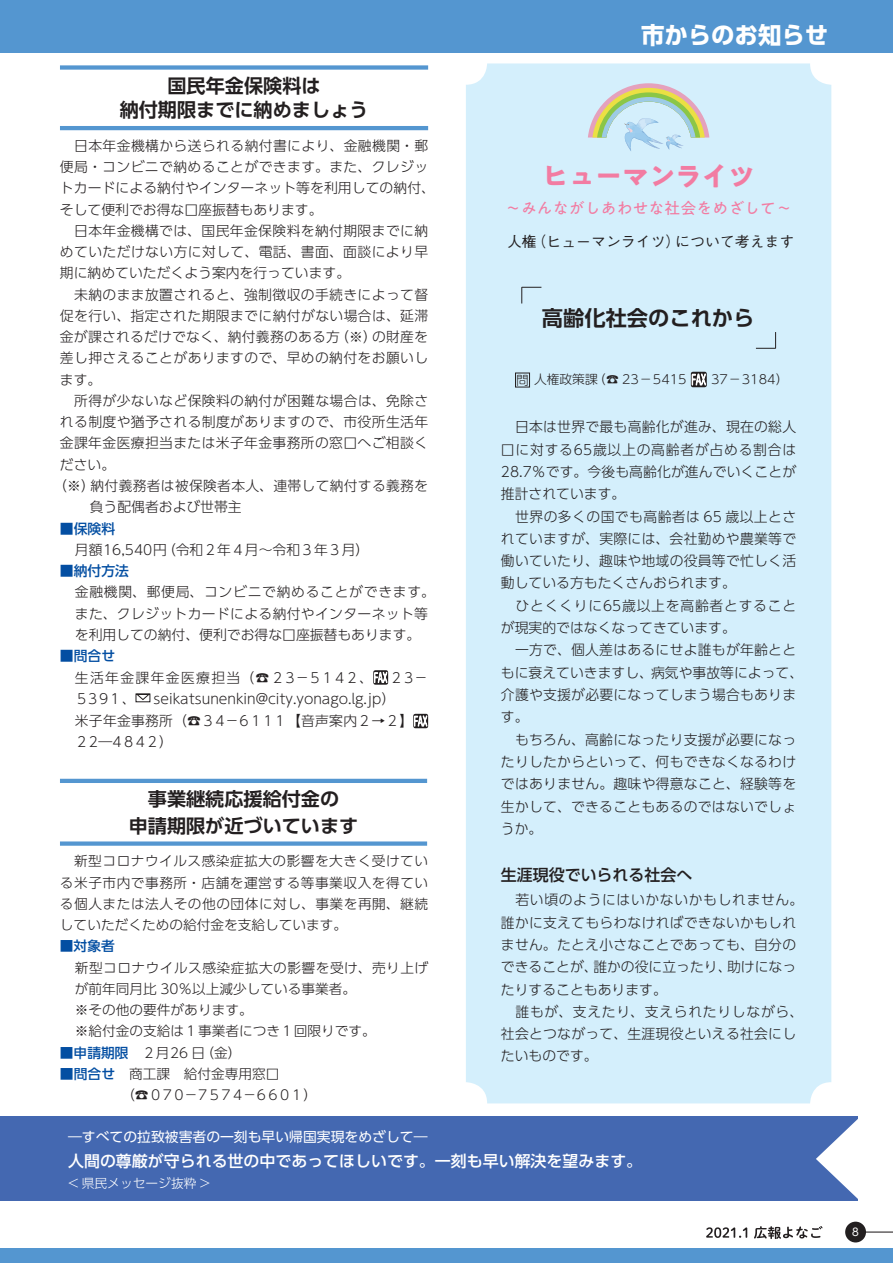
<style>
.page{position:relative;width:893px;height:1263px;background:#fff}
.page>*{position:absolute;margin:0;border:0;box-sizing:border-box;transform-origin:0 0}
.t1{font:26.25px "PA1 Gothic Std Bold 90 msp RKSJ H";color:#f27ca2}
.t2{font:23.4px "UD Shin Go Pro Bold 90 msp RKSJ H";color:#fff}
.t3{font:21px "UD Shin Go Pro De Bold 90 msp RKSJ H";color:#231f20}
.t4{font:19.2px/24.5px "UD Shin Go Pro De Bold 90 msp RKSJ H";color:#231f20;text-align:center}
.t5{font:18.75px/26.5px "UD Shin Go Pro De Bold 90 msp RKSJ H";color:#231f20;text-align:center}
.t6{font:16.05px "UD Shin Go Pro Medium 90 msp RKSJ H";color:#231f20}
.t7{font:15.75px "UD Shin Go Pro Medium 90 msp RKSJ H";color:#fff}
.t8{font:15.75px "PA1 Gothic Std Regular 90 msp RKSJ H";color:#f27ca2}
.t9{font:14.7px "Gothic BBB Pro Medium 90 msp RKSJ H";color:#231f20}
.t10{font:13.95px/22.4px "UD Shin Go Pro Light 90 msp RKSJ H";letter-spacing:.02em;color:#231f20}
.t11{font:13.8px/21.3px "UD Shin Go Pro Light 90 msp RKSJ H";letter-spacing:.025em;color:#231f20}
.t12{font:13.8px/21.3px "UD Shin Go Pro Light 90 msp RKSJ H";color:#231f20}
.t13{font:13.8px/22.6px "UD Shin M Go Pro Light 90 msp RKSJ H";color:#231f20}
.t14{font:13.8px/21.3px "UD Shin Go Pro Light 90 msp RKSJ H";letter-spacing:.1em;color:#231f20}
.t15{font:13.8px "UD Shin Go Pro Light 90 msp RKSJ H";letter-spacing:.005em;color:#231f20}
.t16{font:13.65px "UD Shin Go Pro Regular 90 msp RKSJ H";color:#fff}
.t17{font:13.5px/21.3px "UD Shin Go Pro Light 90 msp RKSJ H";color:#231f20;text-align:justify}
.t18{font:13.5px/21.3px "UD Shin Go Pro Light 90 msp RKSJ H";letter-spacing:-.075em;color:#231f20}
.t19{font:12.6px "UD Shin Go Pro Light 90 msp RKSJ H";color:#fff}
.t20{font:12.45px "UD Shin M Go Pro Light 90 msp RKSJ H";color:#231f20}
.t21{font:10.65px "UD Shin Go Pro Regular 90 msp RKSJ H";color:#fff}
.s1{font-family:"UD Shin Go Pro Medium 90 msp RKSJ H";color:#034ea2}
.s2{font-family:"UD Shin Go Pro Light 90 msp RKSJ H"}
</style>
<div class="page">
<div style="left:0;top:1249px;width:893px;height:14px;background:#5496d0"></div>
<div style="left:0;top:1116px;width:858px;height:84px;background:#4468b1"></div>
<svg style="left:816px;top:1119px;width:42px;height:82px"></svg>
<div style="left:0;top:0;width:893px;height:53px;background:#5496d0"></div>
<hr style="left:861px;top:1232px;width:32px;height:1px;background:#231f20">
<div style="left:845px;top:1222px;width:21px;height:20px;background:#231f20;border-radius:50%"></div>
<div style="left:466px;top:63px;width:365px;height:1040px;background:#d4effc;border-radius:21px"></div>
<svg style="left:588px;top:83px;width:121px;height:68px"></svg>
<div style="left:515px;top:373px;width:15px;height:14px;border:1px solid #231f20"></div>
<svg style="left:691px;top:372px;width:16px;height:15px"></svg>
<svg style="left:691px;top:371px;width:15px;height:17px"></svg>
<svg style="left:756px;top:332px;width:20px;height:17px"></svg>
<svg style="left:521px;top:287px;width:20px;height:17px"></svg>
<div style="left:60px;top:65px;width:368px;height:5px;background:#5496d0"></div>
<hr style="left:60px;top:126px;width:368px;height:4px;background:#5496d0">
<svg style="left:373px;top:670px;width:15px;height:15px"></svg>
<svg style="left:374px;top:670px;width:14px;height:15px"></svg>
<svg style="left:135px;top:694px;width:16px;height:8px"></svg>
<svg style="left:413px;top:714px;width:15px;height:14px"></svg>
<svg style="left:414px;top:713px;width:14px;height:16px"></svg>
<hr style="left:60px;top:779px;width:367px;height:4px;background:#5496d0">
<div style="left:60px;top:841px;width:367px;height:5px;background:#5496d0"></div>
<svg style="left:706px;top:1226px;width:116px;height:13px"></svg>
<p class="t4" style="left:120px;top:76px;width:250px">国民年金保険料は<br>納付期限までに納めましょう</p>
<p class="t11" style="left:60px;top:137px;width:370px">　日本年金機構から送られる納付書により、金融機関・郵</p>
<p class="t11" style="left:60px;top:158px;width:370px">便局・コンビニで納めることができます。また、クレジッ</p>
<p class="t15" style="left:60px;top:183px;width:377px">トカードによる納付やインターネット等を利用しての納付、</p>
<p class="t12" style="left:60px;top:201px;width:264px">そして便利でお得な口座振替もあります。</p>
<p class="t11" style="left:60px;top:222px;width:370px">　日本年金機構では、国民年金保険料を納付期限までに納</p>
<p class="t11" style="left:60px;top:243px;width:370px">めていただけない方に対して、電話、書面、面談により早</p>
<p class="t12" style="left:60px;top:264px;width:292px">期に納めていただくよう案内を行っています。</p>
<p class="t11" style="left:60px;top:286px;width:370px">　未納のまま放置されると、強制徴収の手続きによって督</p>
<p class="t11" style="left:60px;top:307px;width:370px">促を行い、指定された期限までに納付がない場合は、延滞</p>
<p class="t11" style="left:60px;top:328px;width:370px">金が課されるだけでなく、納付義務のある方（※）の財産を</p>
<p class="t11" style="left:60px;top:350px;width:370px">差し押さえることがありますので、早めの納付をお願いし</p>
<p class="t11" style="left:60px;top:371px;width:57px">ます。　</p>
<p class="t11" style="left:60px;top:392px;width:370px">　所得が少ないなど保険料の納付が困難な場合は、免除さ</p>
<p class="t11" style="left:60px;top:413px;width:370px">れる制度や猶予される制度がありますので、市役所生活年</p>
<p class="t11" style="left:60px;top:435px;width:370px">金課年金医療担当または米子年金事務所の窓口へご相談く</p>
<p class="t11" style="left:60px;top:456px;width:57px">ださい。</p>
<p class="t11" style="left:53px;top:477px;width:377px">（※）納付義務者は被保険者本人、連帯して納付する義務を</p>
<p class="t12" style="left:90px;top:498px;width:154px">負う配偶者および世帯主</p>
<p class="t12" style="left:75px;top:520px;width:296px;text-indent:-15px"><span class="s1">■保険料<br></span>月額16,540円（令和２年４月～令和３年３月）</p>
<p class="t11" style="left:75px;top:562px;width:362px;text-indent:-15px"><span class="s1">■納付方法<br></span>金融機関、郵便局、コンビニで納めることができます。また、クレジットカードによる納付やインターネット等を利用しての納付、便利でお得な口座振替もあります。</p>
<p class="t14" style="left:75px;top:647px;width:355px;text-indent:-15px"><span class="s1">■問合せ<br></span>生活年金課年金医療担当（☎２３－５１４２、 ２３－<br>５３９１、</p>
<p class="t13" style="left:75px;top:689px;width:340px;text-indent:79px">seikatsunenkin@city.yonago.lg.jp）<br><span class="s2">米子年金事務所（☎３４－６１１１【音声案内２→２】</span></p>
<p class="t11" style="left:75px;top:733px;width:100px">２２―４８４２）</p>
<p class="t5" style="left:129px;top:788px;width:231px">事業継続応援給付金の<br>申請期限が近づいています</p>
<p class="t17" style="left:60px;top:852px;width:370px">　新型コロナウイルス感染症拡大の影響を大きく受けている米子市内で事務所・店舗を運営する等事業収入を得ている個人または法人その他の団体に対し、事業を再開、継続していただくための給付金を支給しています。</p>
<p class="t17" style="left:75px;top:937px;width:355px;text-align:left;text-indent:-15px"><span class="s1">■対象者<br></span>新型コロナウイルス感染症拡大の影響を受け、売り上げが前年同月比 30％以上減少している事業者。<br>※その他の要件があります。<br>※給付金の支給は１事業者につき１回限りです。</p>
<p class="t17" style="left:60px;top:1044px;width:183px"><span class="s1">■申請期限　</span>２月26 日（金）</p>
<p class="t18" style="left:121px;top:1065px;width:198px;text-indent:-61px"><span class="s1">■問合せ</span> 商工課　給付金専用窓口<br>（☎０７０－７５７４－６６０１）</p>
<p class="t2" style="left:641px;top:26px;width:189px">市からのお知らせ</p>
<p class="t1" style="left:542px;top:167px;width:214px">ヒューマンライツ</p>
<p class="t8" style="left:505px;top:202px;width:289px">～みんながしあわせな社会をめざして～</p>
<p class="t9" style="left:507px;top:236px;width:289px">人権（ヒューマンライツ）について考えます</p>
<p class="t3" style="left:542px;top:310px;width:214px">高齢化社会のこれから</p>
<p class="t20" style="left:516px;top:375px;width:172px">問人権政策課（☎ 23－5415</p>
<p class="t20" style="left:711px;top:375px;width:79px">37－3184）</p>
<p class="t10" style="left:501px;top:418px;width:304px">　日本は世界で最も高齢化が進み、現在の総人口に対する65歳以上の高齢者が占める割合は<br>28.7％です。今後も高齢化が進んでいくことが推計されています。<br>　世界の多くの国でも高齢者は 65 歳以上とされていますが、実際には、会社勤めや農業等で働いていたり、趣味や地域の役員等で忙しく活動している方もたくさんおられます。<br>　ひとくくりに65歳以上を高齢者とすることが現実的ではなくなってきています。<br>　一方で、個人差はあるにせよ誰もが年齢とともに衰えていきますし、病気や事故等によって、介護や支援が必要になってしまう場合もあります。<br>　もちろん、高齢になったり支援が必要になったりしたからといって、何もできなくなるわけではありません。趣味や得意なこと、経験等を生かして、できることもあるのではないでしょうか。</p>
<p class="t6" style="left:501px;top:869px;width:193px">生涯現役でいられる社会へ</p>
<p class="t10" style="left:501px;top:891px;width:304px">　若い頃のようにはいかないかもしれません。誰かに支えてもらわなければできないかもしれません。たとえ小さなことであっても、自分のできることが、誰かの役に立ったり、助けになったりすることもあります。<br>　誰もが、支えたり、支えられたりしながら、社会とつながって、生涯現役といえる社会にしたいものです。</p>
<p class="t16" style="left:68px;top:1132px;width:361px">―すべての拉致被害者の一刻も早い帰国実現をめざして―</p>
<p class="t7" style="left:68px;top:1155px;width:576px">人間の尊厳が守られる世の中であってほしいです。一刻も早い解決を望みます。</p>
<p class="t19" style="left:68px;top:1178px;width:143px">&lt; 県民メッセージ抜粋 &gt;</p>
<p class="t21" style="left:850px;top:1228px;width:12px">８</p>
</div>
